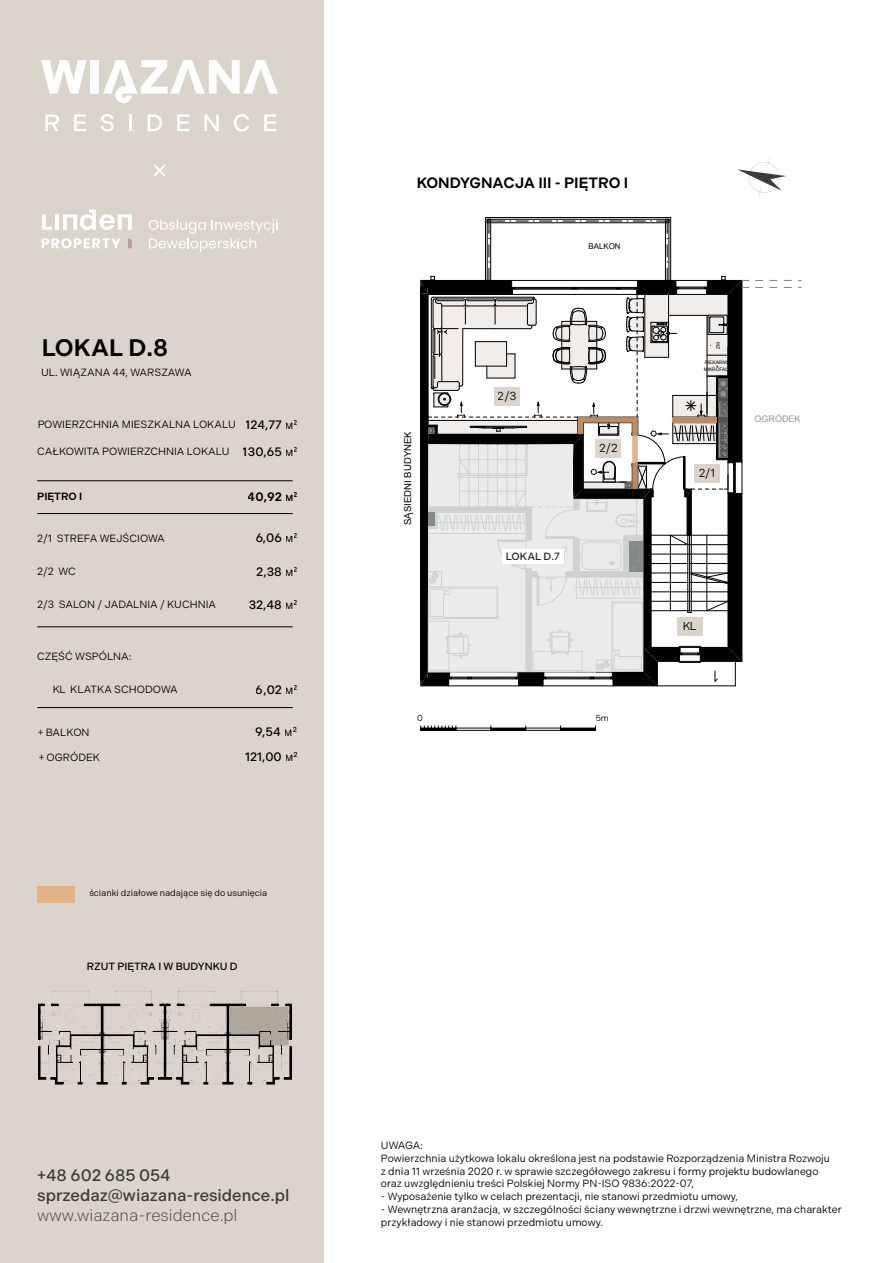
<style>
.page{position:relative;width:893px;height:1263px;background:#fff}
.page>*{position:absolute;margin:0;border:0;box-sizing:border-box;transform-origin:0 0}
.t1{font:600 24px "Indivisible";color:#000001}
.t2{font:500 16.5px/19.8px "Indivisible";color:#3a3b3b}
.t3{font:300 16.5px "Indivisible";color:#3a3b3b}
.t4{font:600 15px "Indivisible";color:#000001}
.t5{font:500 12.15px "Indivisible";color:#000001}
.t6{font:600 12.15px "Indivisible";color:#000001}
.t7{font:11.55px "Indivisible";color:#000001}
.t8{font:10.5px/12.8px "Indivisible";color:#000001}
.t9{font:500 10.5px "Indivisible";color:#000001}
.t10{font:500 10.5px "Indivisible";color:#231f20}
.t11{font:600 10.5px "Indivisible";color:#000001}
.t12{font:9.6px "Arial";color:#000001}
.t13{font:9px "Indivisible";color:#000001}
.t14{font:9px "Arial";color:#939598}
.t15{font:8.7px "Indivisible";color:#000001}
.t16{font:7.95px "Arial";color:#000001}
.t17{font:500 7.2px "Indivisible";color:#000001}
.t18{font:600 7.2px "Indivisible";color:#000001}
.t19{font:4.8px "Arial";color:#000001}
.s1{font-size:9px}
</style>
<div class="page">
<div style="left:0;top:0;width:324px;height:1263px;background:#dbd4cc"></div>
<svg style="left:45px;top:114px;width:14px;height:17px"></svg>
<svg style="left:74px;top:114px;width:12px;height:17px"></svg>
<svg style="left:101px;top:114px;width:13px;height:18px"></svg>
<hr style="left:129px;top:114px;width:3px;height:17px;background:#fff">
<svg style="left:148px;top:114px;width:14px;height:17px"></svg>
<svg style="left:177px;top:114px;width:12px;height:17px"></svg>
<svg style="left:204px;top:114px;width:15px;height:17px"></svg>
<svg style="left:234px;top:114px;width:15px;height:18px"></svg>
<svg style="left:264px;top:114px;width:12px;height:17px"></svg>
<svg style="left:41px;top:60px;width:46px;height:34px"></svg>
<div style="left:91px;top:60px;width:8px;height:34px;background:#fff"></div>
<svg style="left:103px;top:60px;width:175px;height:43px"></svg>
<svg style="left:154px;top:165px;width:12px;height:11px"></svg>
<svg style="left:149px;top:219px;width:129px;height:33px"></svg>
<svg style="left:42px;top:238px;width:79px;height:10px"></svg>
<svg style="left:42px;top:214px;width:10px;height:16px"></svg>
<svg style="left:63px;top:209px;width:69px;height:21px"></svg>
<hr style="left:55px;top:214px;width:4px;height:16px;background:#fff">
<svg style="left:128px;top:238px;width:4px;height:10px"></svg>
<hr style="left:37px;top:480px;width:256px;height:1px;background:#000001">
<hr style="left:37px;top:513px;width:256px;height:1px;background:#000001">
<div style="left:421px;top:728px;width:35px;height:2px;border:1px solid #000001"></div>
<div style="left:491px;top:728px;width:35px;height:2px;border:1px solid #000001"></div>
<svg style="left:420px;top:725px;width:37px;height:3px"></svg>
<div style="left:560px;top:728px;width:36px;height:2px;border:1px solid #000001"></div>
<img style="left:38px;top:991px;width:254px;height:94px">
<hr style="left:487px;top:222px;width:182px;height:1px;background:#000001">
<hr style="left:487px;top:219px;width:182px;height:1px;background:#000001">
<hr style="left:665px;top:219px;width:1px;height:61px;background:#000001">
<hr style="left:669px;top:219px;width:1px;height:61px;background:#000001">
<svg style="left:657px;top:219px;width:13px;height:20px"></svg>
<hr style="left:487px;top:219px;width:1px;height:61px;background:#000001">
<hr style="left:490px;top:219px;width:1px;height:61px;background:#000001">
<svg style="left:487px;top:219px;width:164px;height:20px"></svg>
<hr style="left:485px;top:218px;width:1px;height:62px;background:#000001">
<hr style="left:485px;top:217px;width:186px;height:1px;background:#000001">
<hr style="left:670px;top:218px;width:1px;height:62px;background:#000001">
<div style="left:37px;top:886px;width:37px;height:17px;background:#e2b389"></div>
<hr style="left:37px;top:707px;width:256px;height:1px;background:#000001">
<hr style="left:37px;top:626px;width:256px;height:1px;background:#000001">
<svg style="left:420px;top:245px;width:329px;height:442px"></svg>
<svg style="left:737px;top:158px;width:49px;height:39px"></svg>
<h1 class="t1" style="left:41px;top:334px;width:128px">LOKAL D.8</h1>
<p class="t8" style="left:41px;top:366px;width:152px">UL. WIĄZANA 44, WARSZAWA</p>
<p class="t8" style="left:37px;top:418px;width:200px">POWIERZCHNIA MIESZKALNA LOKALU</p>
<p class="t17" style="left:294px;top:418px;width:6px">2</p>
<p class="t5" style="left:246px;top:418px;width:50px">124,77 <span class="s1">M</span></p>
<p class="t8" style="left:37px;top:445px;width:194px">CAŁKOWITA POWIERZCHNIA LOKALU</p>
<p class="t17" style="left:294px;top:445px;width:6px">2</p>
<p class="t5" style="left:243px;top:444px;width:53px">130,65 <span class="s1">M</span></p>
<p class="t11" style="left:37px;top:490px;width:47px">PIĘTRO I</p>
<p class="t8" style="left:37px;top:532px;width:129px">2/1 STREFA WEJŚCIOWA</p>
<p class="t8" style="left:37px;top:565px;width:40px">2/2 WC</p>
<p class="t8" style="left:37px;top:598px;width:180px">2/3 SALON / JADALNIA / KUCHNIA</p>
<p class="t6" style="left:248px;top:490px;width:48px">40,92 <span class="s1">M</span></p>
<p class="t18" style="left:294px;top:490px;width:6px">2</p>
<p class="t5" style="left:255px;top:531px;width:40px">6,06 <span class="s1">M</span></p>
<p class="t17" style="left:294px;top:532px;width:6px">2</p>
<p class="t5" style="left:256px;top:564px;width:39px">2,38 <span class="s1">M</span></p>
<p class="t17" style="left:294px;top:565px;width:6px">2</p>
<p class="t5" style="left:249px;top:598px;width:47px">32,48 <span class="s1">M</span></p>
<p class="t17" style="left:294px;top:598px;width:6px">2</p>
<p class="t8" style="left:37px;top:650px;width:96px">CZĘŚĆ WSPÓLNA:</p>
<p class="t8" style="left:52px;top:683px;width:127px">KL KLATKA SCHODOWA</p>
<p class="t5" style="left:256px;top:683px;width:40px">6,02 <span class="s1">M</span></p>
<p class="t17" style="left:294px;top:683px;width:6px">2</p>
<p class="t8" style="left:38px;top:726px;width:53px">+ BALKON</p>
<p class="t5" style="left:255px;top:724px;width:39px">9,54 <span class="s1">M</span></p>
<p class="t17" style="left:293px;top:725px;width:6px">2</p>
<p class="t8" style="left:39px;top:751px;width:63px">+ OGRÓDEK</p>
<p class="t5" style="left:245px;top:750px;width:50px">121,00 <span class="s1">M</span></p>
<p class="t17" style="left:294px;top:750px;width:6px">2</p>
<p class="t13" style="left:89px;top:887px;width:179px">ścianki działowe nadające się do usunięcia</p>
<p class="t9" style="left:87px;top:960px;width:153px">RZUT PIĘTRA I W BUDYNKU D</p>
<h2 class="t2" style="left:37px;top:1165px;width:254px">+48 602 685 054 sprzedaz@wiazana-residence.pl</h2>
<h2 class="t3" style="left:37px;top:1205px;width:202px">www.wiazana-residence.pl</h2>
<h3 class="t4" style="left:416px;top:174px;width:213px">KONDYGNACJA III - PIĘTRO I</h3>
<p class="t12" style="left:401px;top:525px;width:95px;rotate:-90deg">SĄSIEDNI BUDYNEK</p>
<p class="t16" style="left:588px;top:241px;width:34px">BALKON</p>
<p class="t7" style="left:498px;top:390px;width:20px">2/3</p>
<p class="t10" style="left:506px;top:550px;width:56px">LOKAL D.7</p>
<p class="t7" style="left:599px;top:442px;width:20px">2/2</p>
<p class="t15" style="left:417px;top:713px;width:7px">0</p>
<p class="t15" style="left:595px;top:713px;width:15px">5m</p>
<p class="t19" style="left:715px;top:349px;width:8px;rotate:-90deg">ZM</p>
<p class="t19" style="left:705px;top:359px;width:27px">PIEKARNIK</p>
<p class="t19" style="left:716px;top:363px;width:4px">+</p>
<p class="t19" style="left:704px;top:366px;width:29px">MIKROFALA</p>
<p class="t7" style="left:699px;top:466px;width:18px">2/1</p>
<p class="t14" style="left:754px;top:413px;width:48px">OGRÓDEK</p>
<p class="t7" style="left:682px;top:620px;width:16px">KL</p>
<p class="t8" style="left:381px;top:1139px;width:451px">UWAGA:<br>Powierzchnia użytkowa lokalu określona jest na podstawie Rozporządzenia Ministra Rozwoju z dnia 11 września 2020 r. w sprawie szczegółowego zakresu i formy projektu budowlanego oraz uwzględnieniu treści Polskiej Normy PN-ISO 9836:2022-07,</p>
<p class="t8" style="left:381px;top:1190px;width:358px">- Wyposażenie tylko w celach prezentacji, nie stanowi przedmiotu umowy,</p>
<p class="t8" style="left:381px;top:1203px;width:462px">- Wewnętrzna aranżacja, w szczególności ściany wewnętrzne i drzwi wewnętrzne, ma charakter przykładowy i nie stanowi przedmiotu umowy.</p>
</div>
